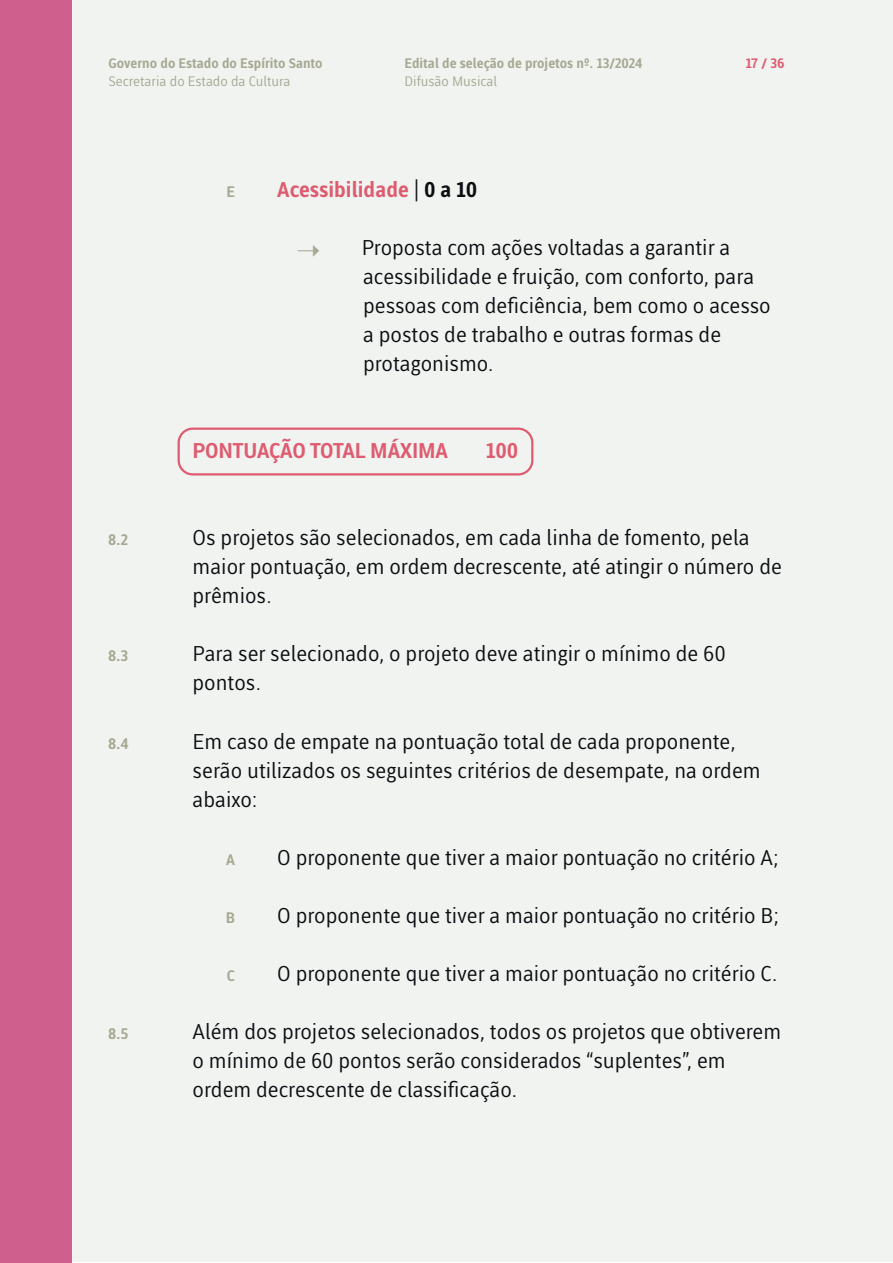
<style>
.page{position:relative;width:893px;height:1263px;background:#fff}
.page>*{position:absolute;margin:0;border:0;box-sizing:border-box;transform-origin:0 0}
.t1{font:21px/29px "Ufes Sans VF Roman";color:#0b0e11}
.t2{font:21px "Ufes Sans VF Roman";letter-spacing:-.005em;color:#de5c70}
.t3{font:15px "Ufes Sans VF Roman";color:#a6a892}
.t4{font:13.5px/18px "Ufes Sans VF Roman";color:#a6a892}
.t5{font:13.5px "Ufes Sans VF Roman";color:#de5c70}
.s1{color:#0b0e11}
</style>
<div class="page">
<div style="left:1px;top:1px;width:891px;height:1261px;background:#f1f3f1"></div>
<div style="left:0;top:0;width:72px;height:1263px;background:#cf5f8c"></div>
<div style="left:178px;top:427px;width:355px;height:48px;border:2px solid #de5c70;border-radius:14px"></div>
<p class="t4" style="left:108px;top:54px;width:216px">Governo do Estado do Espírito Santo<br>Secretaria do Estado da Cultura</p>
<p class="t4" style="left:405px;top:54px;width:239px">Edital de seleção de projetos nº. 13/2024<br>Difusão Musical</p>
<p class="t5" style="left:746px;top:55px;width:40px">17 / 36</p>
<p class="t3" style="left:226px;top:182px;width:10px">E</p>
<p class="t2" style="left:277px;top:176px;width:202px">Acessibilidade <span class="s1">| 0 a 10</span></p>
<p class="t1" style="left:362px;top:233px;width:410px">Proposta com ações voltadas a garantir a acessibilidade e fruição, com conforto, para pessoas com deficiência, bem como o acesso a postos de trabalho e outras formas de protagonismo.</p>
<p class="t2" style="left:193px;top:438px;width:257px">PONTUAÇÃO TOTAL MÁXIMA</p>
<p class="t2" style="left:486px;top:438px;width:34px">100</p>
<p class="t3" style="left:108px;top:531px;width:22px">8.2</p>
<p class="t1" style="left:193px;top:523px;width:591px">Os projetos são selecionados, em cada linha de fomento, pela maior pontuação, em ordem decrescente, até atingir o número de prêmios.</p>
<p class="t3" style="left:108px;top:647px;width:22px">8.3</p>
<p class="t1" style="left:193px;top:639px;width:535px">Para ser selecionado, o projeto deve atingir o mínimo de 60 pontos.</p>
<p class="t3" style="left:108px;top:734px;width:22px">8.4</p>
<p class="t1" style="left:193px;top:726px;width:569px">Em caso de empate na pontuação total de cada proponente, serão utilizados os seguintes critérios de desempate, na ordem abaixo:</p>
<p class="t3" style="left:226px;top:850px;width:10px">A</p>
<p class="t1" style="left:277px;top:842px;width:503px">O proponente que tiver a maior pontuação no critério A;</p>
<p class="t3" style="left:226px;top:908px;width:11px">B</p>
<p class="t1" style="left:277px;top:900px;width:503px">O proponente que tiver a maior pontuação no critério B;</p>
<p class="t3" style="left:227px;top:966px;width:10px">C</p>
<p class="t1" style="left:277px;top:959px;width:502px">O proponente que tiver a maior pontuação no critério C.</p>
<p class="t3" style="left:108px;top:1024px;width:22px">8.5</p>
<p class="t1" style="left:193px;top:1017px;width:590px">Além dos projetos selecionados, todos os projetos que obtiverem o mínimo de 60 pontos serão considerados “suplentes”, em ordem decrescente de classificação.</p>
</div>
